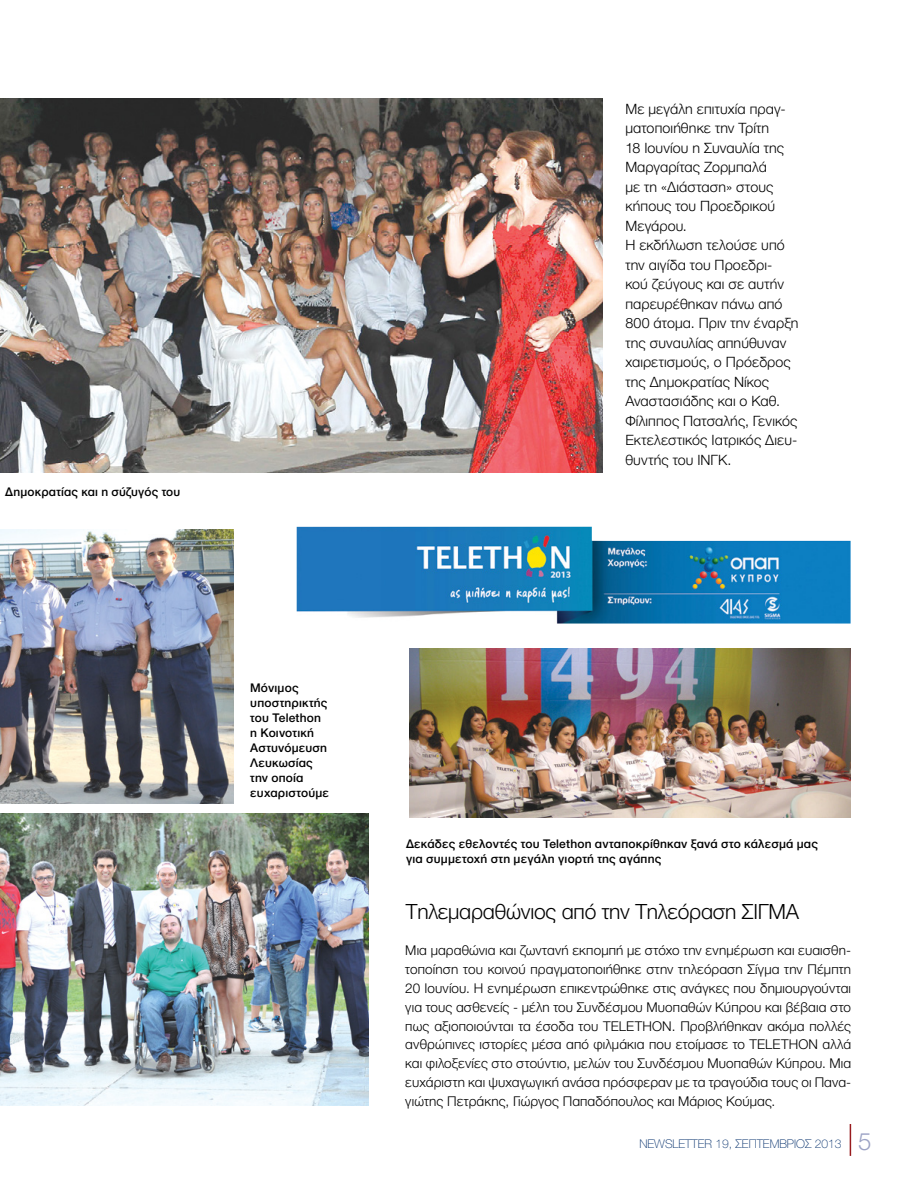
<style>
.page{position:relative;width:915px;height:1191px;background:#fff}
.page>*{position:absolute;margin:0;border:0;box-sizing:border-box;transform-origin:0 0}
.t1{font:300 24px "Ntitweights 03";color:#9ca3c5}
.t2{font:300 21px "Ntitweights 03";letter-spacing:-.01em;color:#000}
.keimeno_kanoniko_me{font:300 14.25px/19.5px "Ntitweights 03";letter-spacing:.005em;color:#000}
.keimeno_kanoniko_me-2{font:300 13.5px/18.8px "Ntitweights 03";letter-spacing:.01em;color:#000;text-align:justify}
.keimeno_kanoniko_me-3{font:500 12px/15px "Ntitweights 05";letter-spacing:.015em;color:#000}
.t3{font:100 12px "Ntitweights 02";color:#002d6a}
</style>
<div class="page">
<hr style="left:849px;top:1124px;width:1px;height:31px;background:#981b1e">
<img style="left:0;top:99px;width:602px;height:373px">
<img style="left:0;top:813px;width:368px;height:292px">
<img style="left:0;top:530px;width:233px;height:274px">
<img style="left:409px;top:648px;width:441px;height:169px">
<img style="left:296px;top:526px;width:554px;height:97px">
<p class="keimeno_kanoniko_me-3" style="left:5px;top:484px;width:176px">Δημοκρατίας και η σύζυγός του</p>
<p class="keimeno_kanoniko_me-3" style="left:250px;top:679px;width:50px">Μόνιμος</p>
<p class="keimeno_kanoniko_me-3" style="left:250px;top:694px;width:79px">υποστηρικτής</p>
<p class="keimeno_kanoniko_me-3" style="left:250px;top:709px;width:72px">του Telethon</p>
<p class="keimeno_kanoniko_me-3" style="left:250px;top:724px;width:65px">η Κοινοτική</p>
<p class="keimeno_kanoniko_me-3" style="left:250px;top:739px;width:78px">Αστυνόμευση<br>Λευκωσίας</p>
<p class="keimeno_kanoniko_me-3" style="left:250px;top:769px;width:55px">την οποία</p>
<p class="keimeno_kanoniko_me-3" style="left:250px;top:784px;width:80px">ευχαριστούμε</p>
<p class="keimeno_kanoniko_me" style="left:625px;top:99px;width:162px">Με μεγάλη επιτυχία πραγ&shy;ματοποιήθηκε την Τρίτη<br>18 Ιουνίου η Συναυλία της<br>Μαργαρίτας Ζορμπαλά<br>με τη «Διάσταση» στους κήπους του Προεδρικού<br>Μεγάρου.</p>
<p class="keimeno_kanoniko_me" style="left:625px;top:235px;width:175px">Η εκδήλωση τελούσε υπό την αιγίδα του Προεδρι-<br>κού ζεύγους και σε αυτήν παρευρέθηκαν πάνω από<br>800 άτομα. Πριν την έναρξη της συναυλίας απηύθυναν χαιρετισμούς, ο Πρόεδρος της Δημοκρατίας Νίκος<br>Αναστασιάδης και ο Καθ.<br>Φίλιππος Πατσαλής, Γενικός<br>Εκτελεστικός Ιατρικός Διευ&shy;θυντής του ΙΝΓΚ.</p>
<p class="keimeno_kanoniko_me-3" style="left:406px;top:836px;width:413px">Δεκάδες εθελοντές του Telethon ανταποκρίθηκαν ξανά στο κάλεσμά μας</p>
<p class="keimeno_kanoniko_me-3" style="left:406px;top:851px;width:257px">για συμμετοχή στη μεγάλη γιορτή της αγάπης</p>
<p class="t2" style="left:406px;top:900px;width:394px">Τηλεμαραθώνιος από την Τηλεόραση ΣΙΓΜΑ</p>
<p class="keimeno_kanoniko_me-2" style="left:405px;top:941px;width:447px">Μια μαραθώνια και ζωντανή εκπομπή με στόχο την ενημέρωση και ευαισθη&shy;τοποίηση του κοινού πραγματοποιήθηκε στην τηλεόραση Σίγμα την Πέμπτη 20 Ιουνίου. Η ενημέρωση επικεντρώθηκε στις ανάγκες που δημιουργούνται για τους ασθενείς - μέλη του Συνδέσμου Μυοπαθών Κύπρου και βέβαια στο πως αξιοποιούνται τα έσοδα του TELETHON. Προβλήθηκαν ακόμα πολλές ανθρώπινες ιστορίες μέσα από φιλμάκια που ετοίμασε το TELETHON αλλά και φιλοξενίες στο στούντιο, μελών του Συνδέσμου Μυοπαθών Κύπρου. Μια ευχάριστη και ψυχαγωγική ανάσα πρόσφεραν με τα τραγούδια τους οι Πανα&shy;γιώτης Πετράκης, Γιώργος Παπαδόπουλος και Μάριος Κούμας.</p>
<p class="t3" style="left:639px;top:1136px;width:203px">NEWSLETTER 19, ΣΕΠΤΕΜΒΡΙΟΣ 2013</p>
<p class="t1" style="left:857px;top:1127px;width:15px">5</p>
</div>
